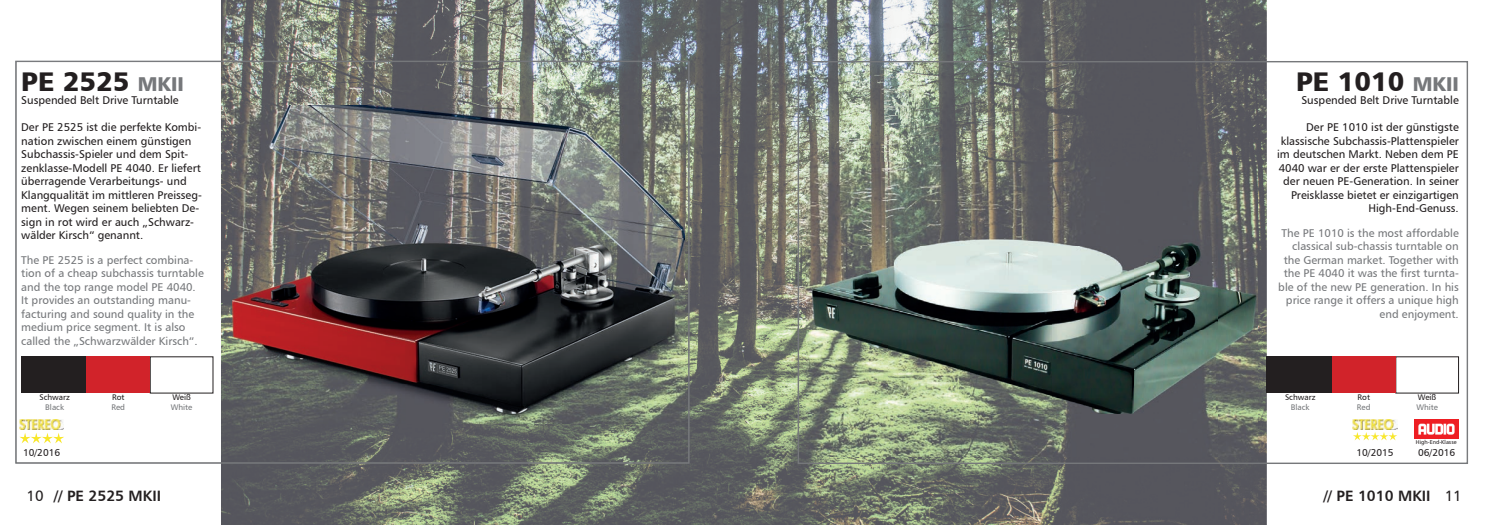
<style>
.page{position:relative;width:1489px;height:525px;background:#fff}
.page>*{position:absolute;margin:0;border:0;box-sizing:border-box;transform-origin:0 0}
.t1{font:27px "Humanist 777 BT Black B";color:#231f20}
.t2{font:15px "Humanist 777 BT Bold B";color:#231f20}
.t3{font:15px "Humanist 777 BT Roman B";color:#231f20}
.t4{font:11.25px/13.5px "Humanist 777 BT Roman B";color:#231f20;text-align:right}
.t5{font:11.25px/13.5px "Humanist 777 BT Roman B";color:#76787b;text-align:right}
.t6{font:10px "Humanist 777 BT Roman B";color:#231f20}
.t7{font:8.12px "Humanist 777 BT Roman B";color:#231f20}
.t8{font:8.12px "Humanist 777 BT Roman B";color:#76787b}
.t9{font:5.62px "Humanist 777 BT Roman B";color:#231f20}
.s1{font-size:20px;color:#76787b}
</style>
<div class="page">
<img style="left:221px;top:0;width:1045px;height:130px">
<div style="left:221px;top:463px;width:42px;height:61px;background:#56565d"></div>
<img style="left:657px;top:130px;width:173px;height:394px">
<img style="left:1224px;top:463px;width:42px;height:61px">
<img style="left:263px;top:463px;width:394px;height:61px">
<img style="left:830px;top:463px;width:394px;height:61px">
<img style="left:797px;top:61px;width:670px;height:402px">
<div style="left:1266px;top:356px;width:65px;height:37px;background:#231f20"></div>
<div style="left:1395px;top:356px;width:63px;height:37px;background:#fff"></div>
<div style="left:1331px;top:356px;width:64px;height:37px;background:#d1232a"></div>
<svg style="left:1352px;top:431px;width:45px;height:9px"></svg>
<img style="left:15px;top:61px;width:674px;height:402px">
<svg style="left:19px;top:432px;width:45px;height:11px"></svg>
<h1 class="t1" style="left:21px;top:64px;width:164px">PE 2525 <span class="s1">MKII</span></h1>
<p class="t4" style="left:21px;top:93px;width:159px">Suspended Belt Drive Turntable</p>
<p class="t4" style="left:21px;top:120px;width:182px;text-align:left">Der PE 2525 ist die perfekte Kombi&shy;nation zwischen einem günstigen Subchassis-Spieler und dem Spit&shy;zenklasse-Modell PE 4040. Er liefert überragende Verarbeitungs- und Klangqualität im mittleren Preisseg&shy;ment. Wegen seinem beliebten De&shy;sign in rot wird er auch „Schwarz&shy;wälder Kirsch“ genannt.</p>
<p class="t5" style="left:21px;top:252px;width:184px;text-align:left">The PE 2525 is a perfect combina&shy;tion of a cheap subchassis turntable and the top range model PE 4040.<br>It provides an outstanding manu&shy;facturing and sound quality in the medium price segment. It is also called the „Schwarzwälder Kirsch“.</p>
<h1 class="t1" style="left:1295px;top:64px;width:164px">PE 1010 <span class="s1">MKII</span></h1>
<p class="t4" style="left:1301px;top:93px;width:159px">Suspended Belt Drive Turntable</p>
<p class="t4" style="left:1276px;top:120px;width:183px">Der PE 1010 ist der günstigste klassische Subchassis-Plattenspieler im deutschen Markt. Neben dem PE 4040 war er der erste Plattenspieler der neuen PE-Generation. In seiner Preisklasse bietet er einzigartigen High-End-Genuss.</p>
<p class="t5" style="left:1278px;top:225px;width:182px">The PE 1010 is the most affordable classical sub-chassis turntable on the German market. Together with the PE 4040 it was the first turnta&shy;ble of the new PE generation. In his price range it offers a unique high end enjoyment.</p>
<p class="t7" style="left:39px;top:392px;width:32px">Schwarz</p>
<p class="t8" style="left:45px;top:402px;width:20px">Black</p>
<p class="t7" style="left:112px;top:392px;width:14px">Rot</p>
<p class="t8" style="left:111px;top:402px;width:15px">Red</p>
<p class="t7" style="left:172px;top:392px;width:20px">Weiß</p>
<p class="t8" style="left:171px;top:402px;width:23px">White</p>
<p class="t7" style="left:1284px;top:392px;width:32px">Schwarz</p>
<p class="t8" style="left:1290px;top:402px;width:20px">Black</p>
<p class="t7" style="left:1357px;top:392px;width:14px">Rot</p>
<p class="t8" style="left:1356px;top:402px;width:15px">Red</p>
<p class="t7" style="left:1417px;top:392px;width:20px">Weiß</p>
<p class="t8" style="left:1416px;top:402px;width:23px">White</p>
<p class="t9" style="left:1415px;top:438px;width:42px">High-End-Klasse</p>
<p class="t6" style="left:23px;top:446px;width:39px">10/2016</p>
<h2 class="t2" style="left:54px;top:486px;width:108px">// PE 2525 MKII</h2>
<h2 class="t2" style="left:1323px;top:486px;width:108px">// PE 1010 MKII</h2>
<p class="t6" style="left:1356px;top:446px;width:39px">10/2015</p>
<p class="t6" style="left:1417px;top:446px;width:39px">06/2016</p>
<h2 class="t3" style="left:27px;top:486px;width:19px">10</h2>
<h2 class="t3" style="left:1444px;top:486px;width:19px">11</h2>
</div>
